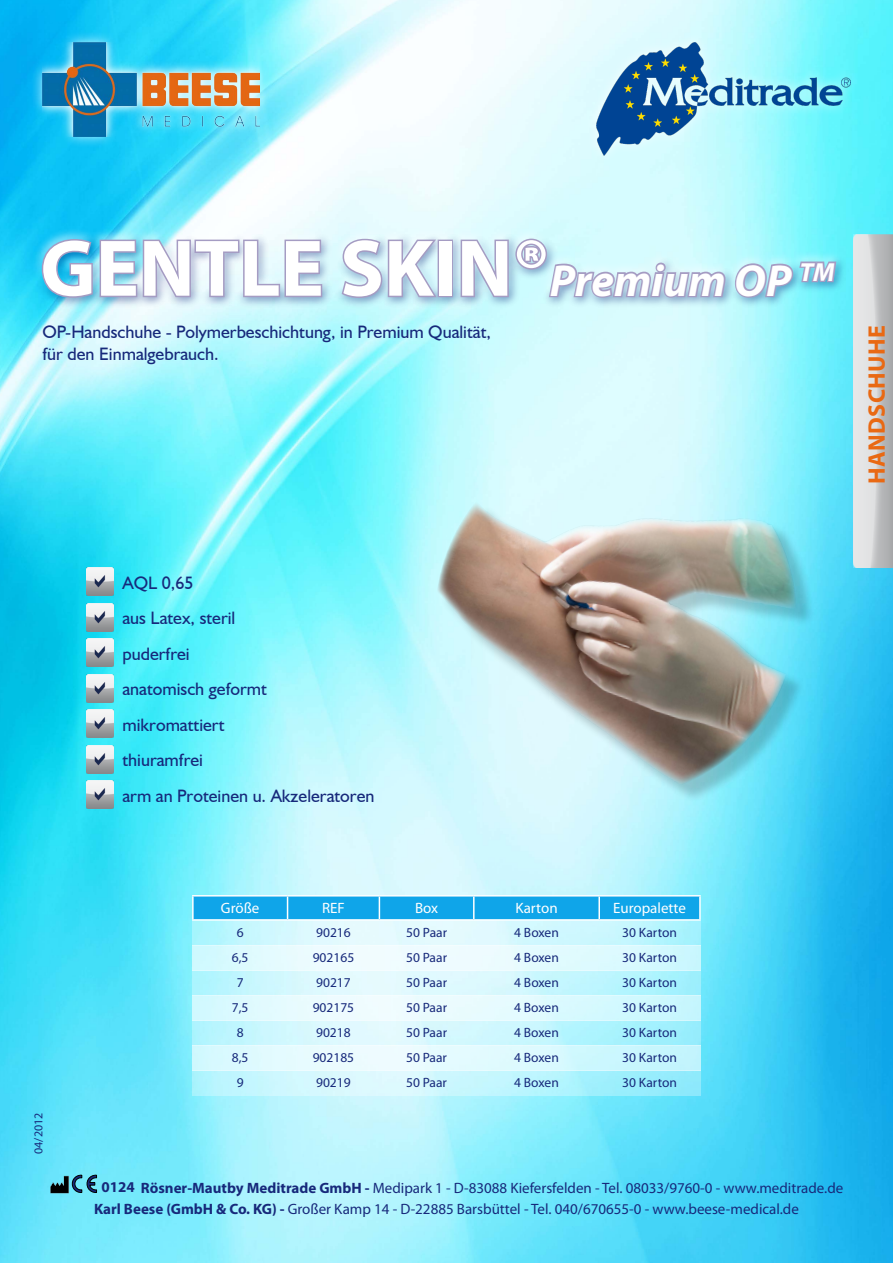
<style>
.page{position:relative;width:893px;height:1263px;background:#fff}
.page>*{position:absolute;margin:0;border:0;box-sizing:border-box;transform-origin:0 0}
.t1{font:700 81px "Myriad Pro";color:#fff}
.t2{font:700 24px "Myriad Pro";letter-spacing:.02em;color:#e96913}
.t3{font:18px/35.5px "Humanist 521 BT";color:#17297b}
.t4{font:15px "Myriad Pro";color:#17297b}
.t5{font:15px "Myriad Pro";color:#fff}
.t6{font:13.5px "Myriad Pro";color:#17297b}
.t7{font:12px "Myriad Pro";color:#17297b}
.s1{font-style:italic;font-size:45px}
.s2{font-weight:700}
</style>
<div class="page">
<img style="left:0;top:0;width:893px;height:1263px">
<img style="left:87px;top:603px;width:27px;height:28px">
<img style="left:854px;top:235px;width:39px;height:333px">
<img style="left:87px;top:639px;width:27px;height:28px">
<img style="left:87px;top:674px;width:27px;height:28px">
<img style="left:87px;top:710px;width:27px;height:28px">
<img style="left:87px;top:745px;width:27px;height:28px">
<img style="left:400px;top:443px;width:426px;height:366px">
<img style="left:87px;top:568px;width:27px;height:28px">
<img style="left:87px;top:781px;width:27px;height:28px">
<svg style="left:72px;top:1175px;width:25px;height:18px"></svg>
<img style="left:49px;top:1175px;width:21px;height:18px">
<svg style="left:192px;top:921px;width:509px;height:24px;background:#cff7fe"></svg>
<svg style="left:192px;top:945px;width:509px;height:25px;background:#e3fafe"></svg>
<svg style="left:192px;top:970px;width:509px;height:25px;background:#ccf7fd"></svg>
<svg style="left:192px;top:995px;width:509px;height:25px;background:#dffafe"></svg>
<svg style="left:192px;top:1020px;width:509px;height:26px;background:#c7f6fd"></svg>
<svg style="left:192px;top:1046px;width:509px;height:25px;background:#dcf9fe"></svg>
<svg style="left:192px;top:1071px;width:509px;height:25px;background:#bdf4fd"></svg>
<hr style="left:192px;top:895px;width:96px;height:1px;background:#fff">
<hr style="left:192px;top:896px;width:2px;height:23px;background:#fff">
<hr style="left:288px;top:895px;width:91px;height:1px;background:#fff">
<hr style="left:379px;top:895px;width:95px;height:1px;background:#fff">
<div style="left:193px;top:896px;width:506px;height:23px;background:#0fa5e9"></div>
<hr style="left:474px;top:895px;width:125px;height:1px;background:#fff">
<hr style="left:473px;top:896px;width:2px;height:23px;background:#fff">
<hr style="left:599px;top:895px;width:102px;height:1px;background:#fff">
<hr style="left:598px;top:896px;width:2px;height:23px;background:#fff">
<hr style="left:699px;top:896px;width:2px;height:23px;background:#fff">
<hr style="left:192px;top:919px;width:96px;height:2px;background:#fff">
<hr style="left:288px;top:919px;width:91px;height:2px;background:#fff">
<hr style="left:379px;top:919px;width:95px;height:2px;background:#fff">
<hr style="left:474px;top:919px;width:125px;height:2px;background:#fff">
<hr style="left:599px;top:919px;width:102px;height:2px;background:#fff">
<div style="left:31px;top:31px;width:240px;height:117px;background:#fff;opacity:.75"></div>
<img style="left:43px;top:43px;width:216px;height:93px">
<div style="left:585px;top:31px;width:276px;height:134px;background:#fff;opacity:.75"></div>
<img style="left:596px;top:43px;width:254px;height:112px">
<div style="left:30px;top:226px;width:814px;height:77px;background:#fff;opacity:.75"></div>
<div style="left:35px;top:232px;width:812px;height:78px;background:#17297b;opacity:.79"></div>
<svg style="left:40px;top:237px;width:284px;height:63px;background:#aacee5"></svg>
<svg style="left:339px;top:237px;width:100px;height:62px;background:#c0d5e6"></svg>
<div style="left:438px;top:240px;width:15px;height:57px;border:3px solid #a59cc3"></div>
<svg style="left:459px;top:237px;width:268px;height:63px;background:#c0dbe9"></svg>
<svg style="left:733px;top:130px;width:105px;height:169px;background:#8fedf7"></svg>
<h1 class="t1" style="left:40px;top:216px;width:796px">GENTLE SKIN®<span class="s1">Premium OP</span> <sup>TM</sup></h1>
<h3 class="t3" style="left:43px;top:321px;width:450px;line-height:21.6px">OP-Handschuhe - Polymerbeschichtung, in Premium Qualität, für den Einmalgebrauch.</h3>
<h2 class="t2" style="left:861px;top:484px;width:161px;rotate:-90deg">HANDSCHUHE</h2>
<h3 class="t3" style="left:122px;top:564px;width:73px">AQL 0,65</h3>
<h3 class="t3" style="left:122px;top:600px;width:114px">aus Latex, steril</h3>
<h3 class="t3" style="left:122px;top:635px;width:146px">puderfrei anatomisch geformt mikromattiert thiuramfrei</h3>
<h3 class="t3" style="left:122px;top:777px;width:253px">arm an Proteinen u. Akzeleratoren</h3>
<p class="t7" style="left:31px;top:1154px;width:43px;rotate:-90deg">04/2012</p>
<p class="t5" style="left:221px;top:899px;width:40px">Größe</p>
<p class="t5" style="left:322px;top:899px;width:24px">REF</p>
<p class="t5" style="left:415px;top:899px;width:25px">Box</p>
<p class="t5" style="left:515px;top:899px;width:44px">Karton</p>
<p class="t5" style="left:613px;top:899px;width:74px">Europalette</p>
<p class="t6" style="left:237px;top:924px;width:8px">6</p>
<p class="t6" style="left:316px;top:924px;width:36px">90216</p>
<p class="t6" style="left:406px;top:924px;width:42px">50 Paar</p>
<p class="t6" style="left:514px;top:924px;width:46px">4 Boxen</p>
<p class="t6" style="left:622px;top:924px;width:56px">30 Karton</p>
<p class="t6" style="left:232px;top:949px;width:18px">6,5</p>
<p class="t6" style="left:313px;top:949px;width:43px">902165</p>
<p class="t6" style="left:406px;top:949px;width:42px">50 Paar</p>
<p class="t6" style="left:514px;top:949px;width:46px">4 Boxen</p>
<p class="t6" style="left:622px;top:949px;width:56px">30 Karton</p>
<p class="t6" style="left:237px;top:974px;width:8px">7</p>
<p class="t6" style="left:316px;top:974px;width:36px">90217</p>
<p class="t6" style="left:406px;top:974px;width:42px">50 Paar</p>
<p class="t6" style="left:514px;top:974px;width:46px">4 Boxen</p>
<p class="t6" style="left:622px;top:974px;width:56px">30 Karton</p>
<p class="t6" style="left:232px;top:999px;width:18px">7,5</p>
<p class="t6" style="left:313px;top:999px;width:43px">902175</p>
<p class="t6" style="left:406px;top:999px;width:42px">50 Paar</p>
<p class="t6" style="left:514px;top:999px;width:46px">4 Boxen</p>
<p class="t6" style="left:622px;top:999px;width:56px">30 Karton</p>
<p class="t6" style="left:237px;top:1024px;width:8px">8</p>
<p class="t6" style="left:316px;top:1024px;width:36px">90218</p>
<p class="t6" style="left:406px;top:1024px;width:42px">50 Paar</p>
<p class="t6" style="left:514px;top:1024px;width:46px">4 Boxen</p>
<p class="t6" style="left:622px;top:1024px;width:56px">30 Karton</p>
<p class="t6" style="left:232px;top:1049px;width:18px">8,5</p>
<p class="t6" style="left:313px;top:1049px;width:43px">902185</p>
<p class="t6" style="left:406px;top:1049px;width:42px">50 Paar</p>
<p class="t6" style="left:514px;top:1049px;width:46px">4 Boxen</p>
<p class="t6" style="left:622px;top:1049px;width:56px">30 Karton</p>
<p class="t6" style="left:237px;top:1074px;width:8px">9</p>
<p class="t6" style="left:316px;top:1074px;width:36px">90219</p>
<p class="t6" style="left:406px;top:1074px;width:42px">50 Paar</p>
<p class="t6" style="left:514px;top:1074px;width:46px">4 Boxen</p>
<p class="t6" style="left:622px;top:1074px;width:56px">30 Karton</p>
<p class="t4" style="left:101px;top:1179px;width:743px"><span class="s2">0124 Rösner-Mautby Meditrade GmbH -</span> Medipark 1 - D-83088 Kiefersfelden - Tel. 08033/9760-0 - www.meditrade.de</p>
<p class="t4" style="left:94px;top:1200px;width:706px"><span class="s2">Karl Beese (GmbH &amp; Co. KG) -</span> Großer Kamp 14 - D-22885 Barsbüttel - Tel. 040/670655-0 - www.beese-medical.de</p>
</div>
